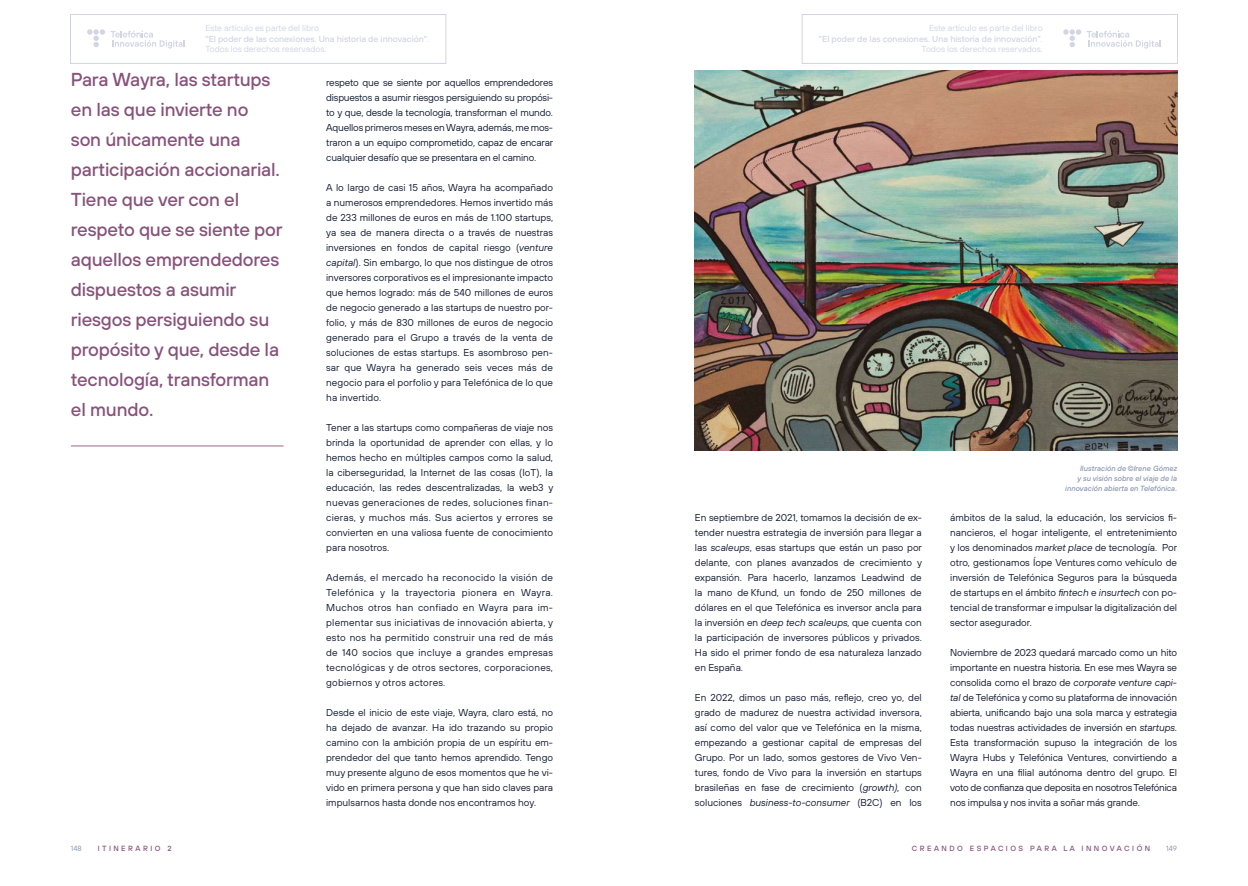
<style>
.page{position:relative;width:1248px;height:886px;background:#fff}
.page>*{position:absolute;margin:0;border:0;box-sizing:border-box;transform-origin:0 0}
.t1{font:500 18.75px/30px "Tele Sans";letter-spacing:-.01em;color:#88527a}
.t2{font:10px/15px "Tele Sans";color:#141d32;text-align:justify}
.t3{font:8.75px/10.5px "Tele Sans";color:#d1d5e4}
.t4{font:italic 500 7.5px/10px "Tele Sans";color:#8a96b0;text-align:right}
.t5{font:500 7.5px "Tele Sans";letter-spacing:.33em;color:#88527a}
.t6{font:7.5px "Tele Sans";color:#8a96b0}
.s1{font-weight:500}
.s2{font-style:italic}
</style>
<div class="page">
<hr style="left:71px;top:445px;width:212px;height:1px;background:#88527a">
<img style="left:694px;top:71px;width:482px;height:379px">
<svg style="left:87px;top:29px;width:98px;height:20px"></svg>
<div style="left:70px;top:14px;width:376px;height:50px;border:1px solid #d1d5e4"></div>
<svg style="left:1063px;top:29px;width:97px;height:20px"></svg>
<div style="left:801px;top:14px;width:376px;height:50px;border:1px solid #d1d5e4"></div>
<p class="t3" style="left:205px;top:23px;width:225px">Este artículo es parte del libro<br><span class="s1">"El poder de las conexiones. Una historia de innovación"</span>.<br>Todos los derechos reservados.</p>
<p class="t3" style="left:818px;top:23px;width:225px;text-align:right">Este artículo es parte del libro<br><span class="s1">"El poder de las conexiones. Una historia de innovación"</span>.<br>Todos los derechos reservados.</p>
<p class="t1" style="left:71px;top:64px;width:213px">Para Wayra, las startups en las que invierte no son únicamente una participación accionarial.<br>Tiene que ver con el respeto que se siente por aquellos emprendedores dispuestos a asumir riesgos persiguiendo su propósito y que, desde la tecnología, transforman el mundo.</p>
<p class="t2" style="left:326px;top:75px;width:229px">respeto que se siente por aquellos emprendedores dispuestos a asumir riesgos persiguiendo su propósi&shy;to y que, desde la tecnología, transforman el mundo.<br>Aquellos primeros meses en Wayra, además, me mos&shy;traron a un equipo comprometido, capaz de encarar cualquier desafío que se presentara en el camino.</p>
<p class="t2" style="left:326px;top:180px;width:228px">A lo largo de casi 15 años, Wayra ha acompañado a numerosos emprendedores. Hemos invertido más de 233 millones de euros en más de 1.100 startups, ya sea de manera directa o a través de nuestras inversiones en fondos de capital riesgo (<span class="s2">venture capital</span>). Sin embargo, lo que nos distingue de otros inversores corporativos es el impresionante impacto que hemos logrado: más de 540 millones de euros de negocio generado a las startups de nuestro por&shy;folio, y más de 830 millones de euros de negocio generado para el Grupo a través de la venta de soluciones de estas startups. Es asombroso pen&shy;sar que Wayra ha generado seis veces más de negocio para el porfolio y para Telefónica de lo que ha invertido.</p>
<p class="t2" style="left:326px;top:420px;width:228px">Tener a las startups como compañeras de viaje nos brinda la oportunidad de aprender con ellas, y lo hemos hecho en múltiples campos como la salud, la ciberseguridad, la Internet de las cosas (IoT), la educación, las redes descentralizadas, la web3 y nuevas generaciones de redes, soluciones finan&shy;cieras, y muchos más. Sus aciertos y errores se convierten en una valiosa fuente de conocimiento para nosotros.</p>
<p class="t2" style="left:326px;top:570px;width:228px">Además, el mercado ha reconocido la visión de Telefónica y la trayectoria pionera en Wayra.<br>Muchos otros han confiado en Wayra para im&shy;plementar sus iniciativas de innovación abierta, y esto nos ha permitido construir una red de más de 140 socios que incluye a grandes empresas tecnológicas y de otros sectores, corporaciones, gobiernos y otros actores.</p>
<p class="t2" style="left:326px;top:705px;width:228px">Desde el inicio de este viaje, Wayra, claro está, no ha dejado de avanzar. Ha ido trazando su propio camino con la ambición propia de un espíritu em&shy;prendedor del que tanto hemos aprendido. Tengo muy presente alguno de esos momentos que he vi&shy;vido en primera persona y que han sido claves para impulsarnos hasta donde nos encontramos hoy.</p>
<p class="t2" style="left:694px;top:510px;width:228px">En septiembre de 2021, tomamos la decisión de ex&shy;tender nuestra estrategia de inversión para llegar a las <span class="s2">scaleups</span>, esas startups que están un paso por delante, con planes avanzados de crecimiento y expansión. Para hacerlo, lanzamos Leadwind de la mano de Kfund, un fondo de 250 millones de dólares en el que Telefónica es inversor ancla para la inversión en <span class="s2">deep tech scaleups,</span> que cuenta con la participación de inversores públicos y privados.<br>Ha sido el primer fondo de esa naturaleza lanzado en España.</p>
<p class="t2" style="left:694px;top:690px;width:228px">En 2022, dimos un paso más, reflejo, creo yo, del grado de madurez de nuestra actividad inversora, así como del valor que ve Telefónica en la misma, empezando a gestionar capital de empresas del Grupo. Por un lado, somos gestores de Vivo Ven&shy;tures, fondo de Vivo para la inversión en startups brasileñas en fase de crecimiento (<span class="s2">growth),</span> con soluciones <span class="s2">business-to-consumer</span> (B2C) en los</p>
<p class="t4" style="left:1065px;top:463px;width:113px">Ilustración de ©Irene Gómez<br>y su visión sobre el viaje de la innovación abierta en Telefónica.</p>
<p class="t2" style="left:950px;top:510px;width:228px">ámbitos de la salud, la educación, los servicios fi&shy;nancieros, el hogar inteligente, el entretenimiento y los denominados <span class="s2">market place</span> de tecnología. Por otro, gestionamos Íope Ventures como vehículo de inversión de Telefónica Seguros para la búsqueda de startups en el ámbito <span class="s2">fintech</span> e <span class="s2">insurtech</span> con po&shy;tencial de transformar e impulsar la digitalización del sector asegurador.</p>
<p class="t2" style="left:950px;top:645px;width:228px">Noviembre de 2023 quedará marcado como un hito importante en nuestra historia. En ese mes Wayra se consolida como el brazo de <span class="s2">corporate venture capi&shy;tal</span> de Telefónica y como su plataforma de innovación abierta, unificando bajo una sola marca y estrategia todas nuestras actividades de inversión en <span class="s2">startups</span>.<br>Esta transformación supuso la integración de los Wayra Hubs y Telefónica Ventures, convirtiendo a Wayra en una filial autónoma dentro del grupo. El voto de confianza que deposita en nosotros Telefónica nos impulsa y nos invita a soñar más grande.</p>
<p class="t5" style="left:911px;top:843px;width:240px">CREANDO ESPACIOS PARA LA INNOVACIÓN</p>
<p class="t6" style="left:71px;top:844px;width:12px">148</p>
<p class="t5" style="left:98px;top:843px;width:75px">ITINERARIO 2</p>
<p class="t6" style="left:1166px;top:844px;width:12px">149</p>
</div>
